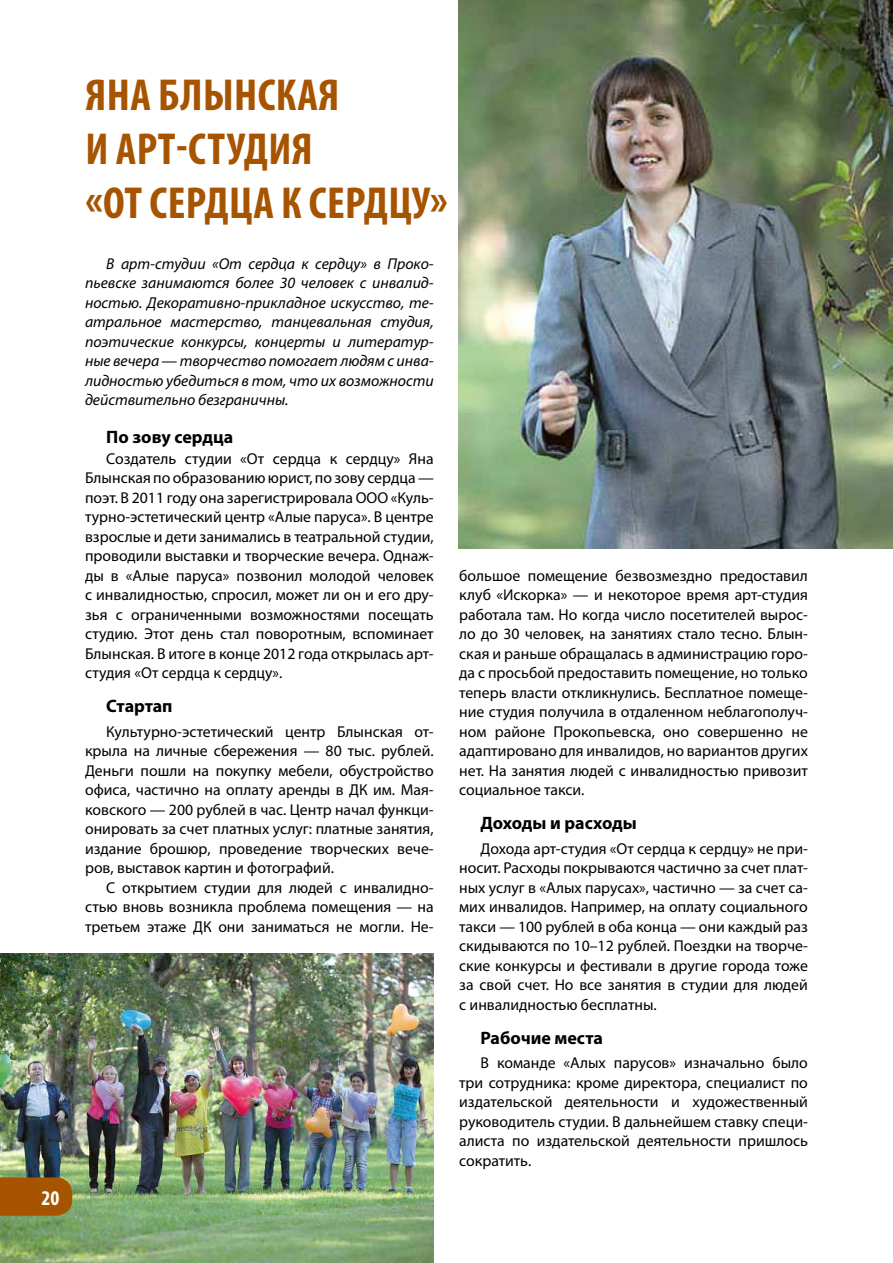
<style>
.page{position:relative;width:893px;height:1263px;background:#fff}
.page>*{position:absolute;margin:0;border:0;box-sizing:border-box;transform-origin:0 0}
.t1{font:700 condensed 45px/54px "Myriad Pro";letter-spacing:.01em;color:#a65400}
.t2{font:700 condensed 21px "Myriad Pro";color:#fff}
.t3{font:700 18px "Myriad Pro";color:#000}
.t4{font:15.75px/19.5px "Myriad Pro";color:#000;text-align:justify}
.t5{font:italic 15.75px/19.5px "Myriad Pro";color:#000;text-align:justify}
</style>
<div class="page">
<img style="left:0;top:954px;width:434px;height:309px">
<img style="left:459px;top:0;width:433px;height:549px">
<svg style="left:0;top:1177px;width:72px;height:39px;background:#a35806"></svg>
<h2 class="t2" style="left:42px;top:1184px;width:19px">20</h2>
<h1 class="t1" style="left:85px;top:67px;width:364px">Яна Блынская<br>и арт-студия<br>«От сердца к сердцу»</h1>
<p class="t5" style="left:85px;top:254px;width:350px;text-indent:21px">В арт-студии «От сердца к сердцу» в Проко&shy;пьевске занимаются более 30 человек с инвалид&shy;ностью. Декоративно-прикладное искусство, те&shy;атральное мастерство, танцевальная студия, поэтические конкурсы, концерты и литератур&shy;ные вечера— творчество помогает людям с инва&shy;лидностью убедиться в том, что их возможности действительно безграничны.</p>
<p class="t3" style="left:106px;top:427px;width:128px">По зову сердца</p>
<p class="t4" style="left:85px;top:449px;width:350px;text-indent:21px">Создатель студии «От сердца к сердцу» Яна Блынская по образованию юрист, по зову сердца— поэт. В 2011 году она зарегистрировала ООО «Куль&shy;турно-эстетический центр «Алые паруса». В центре взрослые и дети занимались в театральной студии, проводили выставки и творческие вечера. Однаж&shy;ды в «Алые паруса» позвонил молодой человек с инвалидностью, спросил, может ли он и его дру&shy;зья с ограниченными возможностями посещать студию. Этот день стал поворотным, вспоминает Блынская. В итоге в конце 2012 года открылась арт&shy;студия «От сердца к сердцу».</p>
<p class="t3" style="left:106px;top:696px;width:68px">Стартап</p>
<p class="t4" style="left:85px;top:722px;width:350px;text-indent:21px">Культурно-эстетический центр Блынская от&shy;крыла на личные сбережения — 80 тыс. рублей.<br>Деньги пошли на покупку мебели, обустройство офиса, частично на оплату аренды в ДК им. Мая&shy;ковского — 200 рублей в час. Центр начал функци&shy;онировать за счет платных услуг: платные занятия, издание брошюр, проведение творческих вече&shy;ров, выставок картин и фотографий.</p>
<p class="t4" style="left:85px;top:878px;width:350px;text-indent:21px">С открытием студии для людей с инвалидно&shy;стью вновь возникла проблема помещения — на третьем этаже ДК они заниматься не могли. Не-</p>
<p class="t4" style="left:459px;top:566px;width:350px">большое помещение безвозмездно предоставил клуб «Искорка» — и некоторое время арт-студия работала там. Но когда число посетителей вырос&shy;ло до 30 человек, на занятиях стало тесно. Блын&shy;ская и раньше обращалась в администрацию горо&shy;да с просьбой предоставить помещение, но только теперь власти откликнулись. Бесплатное помеще&shy;ние студия получила в отдаленном неблагополуч&shy;ном районе Прокопьевска, оно совершенно не адаптировано для инвалидов, но вариантов других нет. На занятия людей с инвалидностью привозит социальное такси.</p>
<p class="t3" style="left:480px;top:813px;width:158px">Доходы и расходы</p>
<p class="t4" style="left:459px;top:839px;width:350px;text-indent:21px">Дохода арт-студия «От сердца к сердцу» не при&shy;носит. Расходы покрываются частично за счет плат&shy;ных услуг в «Алых парусах», частично — за счет са&shy;мих инвалидов. Например, на оплату социального такси — 100 рублей в оба конца — они каждый раз скидываются по 10–12 рублей. Поездки на творче&shy;ские конкурсы и фестивали в другие города тоже за свой счет. Но все занятия в студии для людей с инвалидностью бесплатны.</p>
<p class="t3" style="left:480px;top:1028px;width:124px">Рабочие места</p>
<p class="t4" style="left:459px;top:1053px;width:350px;text-indent:21px">В команде «Алых парусов» изначально было три сотрудника: кроме директора, специалист по издательской деятельности и художественный руководитель студии. В дальнейшем ставку специ&shy;алиста по издательской деятельности пришлось сократить.</p>
</div>
